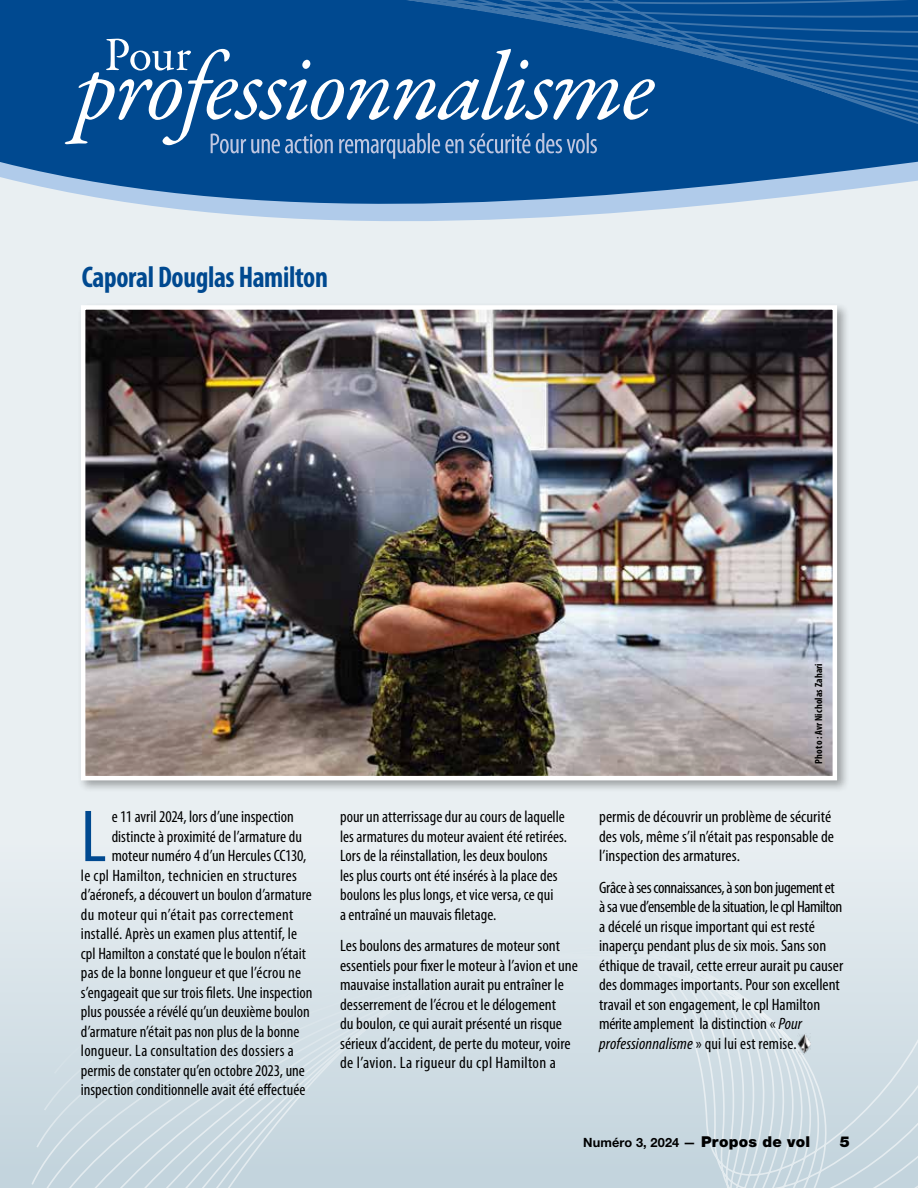
<style>
.page{position:relative;width:918px;height:1188px;background:#fff}
.page>*{position:absolute;margin:0;border:0;box-sizing:border-box;transform-origin:0 0}
.t1{font:condensed 74.4px "Myriad Pro";color:#004990}
.t2{font:700 condensed 30px "Myriad Pro";letter-spacing:-.01em;color:#004990;scale:.94 1}
.t3{font:condensed 16.5px/19.5px "Myriad Pro";color:#000}
.t4{font:condensed 16.5px "Myriad Pro";letter-spacing:.02em;color:#000}
.t5{font:condensed 16.5px "Myriad Pro";letter-spacing:.025em;color:#000}
.t6{font:900 15px "Helvetica Neue LT Std";color:#000}
.t7{font:700 12.75px "Helvetica Neue LT Std";letter-spacing:.01em;color:#000}
.t8{font:700 condensed 10.5px "Myriad Pro";letter-spacing:.02em;color:#000}
.s1{font-style:italic}
.s2{font-weight:900;font-size:15px}
</style>
<div class="page">
<div style="left:0;top:105px;width:918px;height:1083px;background:#e9eff2"></div>
<svg style="left:28px;top:932px;width:890px;height:256px"></svg>
<svg style="left:0;top:0;width:918px;height:221px;background:#2d69a5"></svg>
<div style="left:77px;top:302px;width:773px;height:491px;background:#000;opacity:.33"></div>
<img style="left:86px;top:310px;width:746px;height:465px">
<div style="left:81px;top:305px;width:756px;height:475px;border:4px solid #fff"></div>
<img style="left:797px;top:1033px;width:14px;height:21px">
<svg style="left:211px;top:145px;width:386px;height:14px;background:#2c65a2"></svg>
<svg style="left:65px;top:49px;width:590px;height:96px;background:#2e69a4"></svg>
<svg style="left:106px;top:39px;width:85px;height:32px"></svg>
<h2 class="t2" style="left:82px;top:258px;width:264px">Caporal Douglas Hamilton</h2>
<h1 class="t1" style="left:81px;top:792px;width:27px">L</h1>
<p class="t3" style="left:112px;top:807px;width:184px">e 11 avril 2024, lors d’une inspection</p>
<p class="t3" style="left:112px;top:826px;width:192px">distincte à proximité de l’armature du</p>
<p class="t3" style="left:112px;top:846px;width:196px">moteur numéro 4 d’un Hercules CC130,</p>
<p class="t4" style="left:81px;top:865px;width:218px">le cpl Hamilton, technicien en structures</p>
<p class="t3" style="left:81px;top:885px;width:232px">d’aéronefs, a découvert un boulon d’armature</p>
<p class="t5" style="left:81px;top:904px;width:214px">du moteur qui n’était pas correctement</p>
<p class="t3" style="left:81px;top:924px;width:218px">installé. Après un examen plus attentif, le</p>
<p class="t3" style="left:81px;top:943px;width:227px">cpl Hamilton a constaté que le boulon n’était</p>
<p class="t3" style="left:81px;top:963px;width:222px">pas de la bonne longueur et que l’écrou ne</p>
<p class="t3" style="left:81px;top:982px;width:233px">s’engageait que sur trois filets. Une inspection</p>
<p class="t3" style="left:81px;top:1002px;width:231px">plus poussée a révélé qu’un deuxième boulon</p>
<p class="t3" style="left:81px;top:1021px;width:220px">d’armature n’était pas non plus de la bonne</p>
<p class="t4" style="left:81px;top:1041px;width:214px">longueur. La consultation des dossiers a</p>
<p class="t3" style="left:81px;top:1060px;width:226px">permis de constater qu’en octobre 2023, une</p>
<p class="t3" style="left:81px;top:1080px;width:226px">inspection conditionnelle avait été effectuée</p>
<p class="t3" style="left:340px;top:807px;width:229px">pour un atterrissage dur au cours de laquelle les armatures du moteur avaient été retirées.<br>Lors de la réinstallation, les deux boulons<br>les plus courts ont été insérés à la place des boulons les plus longs, et vice versa, ce qui<br>a entraîné un mauvais filetage.</p>
<p class="t3" style="left:340px;top:936px;width:239px">Les boulons des armatures de moteur sont essentiels pour fixer le moteur à l’avion et une mauvaise installation aurait pu entraîner le desserrement de l’écrou et le délogement<br>du boulon, ce qui aurait présenté un risque sérieux d’accident, de perte du moteur, voire de l’avion. La rigueur du cpl Hamilton a</p>
<p class="t8" style="left:812px;top:764px;width:102px;rotate:-90deg">Photo : Avr Nicholas Zahari</p>
<p class="t3" style="left:599px;top:807px;width:236px">permis de découvrir un problème de sécurité des vols, même s’il n’était pas responsable de l’inspection des armatures.</p>
<p class="t3" style="left:599px;top:877px;width:246px">Grâce à ses connaissances, à son bon jugement et à sa vue d’ensemble de la situation, le cpl Hamilton a décelé un risque important qui est resté inaperçu pendant plus de six mois. Sans son éthique de travail, cette erreur aurait pu causer des dommages importants. Pour son excellent travail et son engagement, le cpl Hamilton mérite amplement la distinction « <span class="s1">Pour professionnalisme</span> » qui lui est remise.</p>
<p class="t7" style="left:583px;top:1134px;width:228px">Numéro 3, 2024 — <span class="s2">Propos de vol</span></p>
<p class="t6" style="left:840px;top:1133px;width:12px">5</p>
</div>
